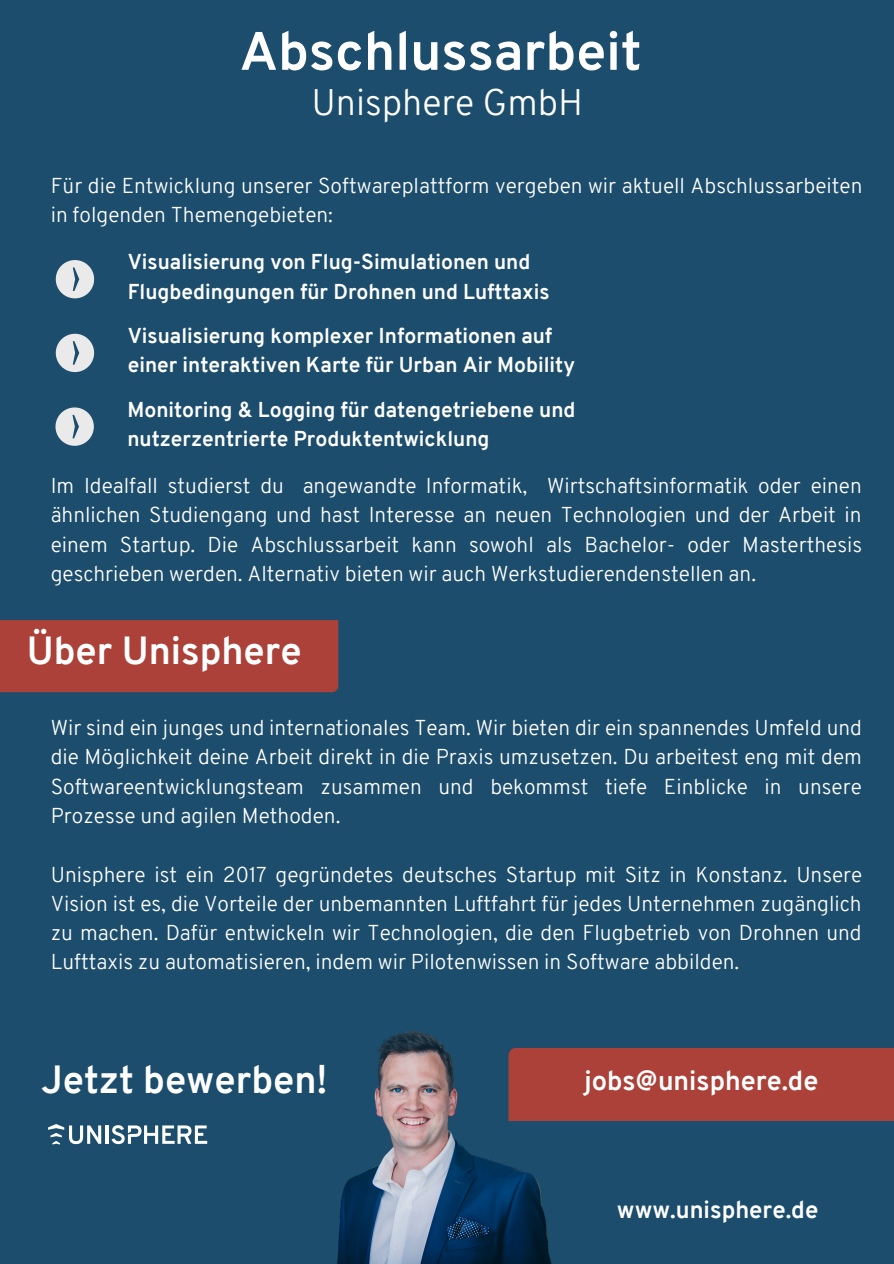
<style>
.page{position:relative;width:894px;height:1264px;background:#fff}
.page>*{position:absolute;margin:0;border:0;box-sizing:border-box;transform-origin:0 0}
.t1{font:700 54px "Overpass";color:#fff}
.t2{font:700 38.25px "Overpass";color:#fff}
.t3{font:300 36px "Overpass";color:#fff}
.t4{font:700 27px "Overpass";color:#fff}
.t5{font:700 24px "Overpass";color:#fff}
.t6{font:300 21px/29.2px "Overpass";color:#fff;text-align:justify}
.t7{font:700 21px/29.2px "Overpass";color:#fff}
</style>
<div class="page">
<div style="left:0;top:0;width:893px;height:1263px;background:#1c4d6c"></div>
<div style="left:569px;top:1048px;width:324px;height:71px;background:#ab4139"></div>
<div style="left:0;top:620px;width:338px;height:72px;background:#ab4139"></div>
<hr style="left:105px;top:1125px;width:3px;height:18px;background:#fff">
<svg style="left:111px;top:1125px;width:96px;height:19px"></svg>
<svg style="left:48px;top:1124px;width:53px;height:20px"></svg>
<img style="left:337px;top:1031px;width:232px;height:232px">
<svg style="left:55px;top:407px;width:39px;height:39px"></svg>
<svg style="left:56px;top:334px;width:38px;height:38px"></svg>
<svg style="left:56px;top:260px;width:38px;height:38px"></svg>
<p class="t1" style="left:239px;top:29px;width:403px">Abschlussarbeit</p>
<p class="t3" style="left:311px;top:88px;width:273px">Unisphere GmbH</p>
<p class="t6" style="left:51px;top:173px;width:813px">Für die Entwicklung unserer Softwareplattform vergeben wir aktuell Abschlussarbeiten in folgenden Themengebieten:</p>
<p class="t7" style="left:128px;top:249px;width:423px">Visualisierung von Flug-Simulationen und<br>Flugbedingungen für Drohnen und Lufttaxis</p>
<p class="t7" style="left:128px;top:323px;width:448px">Visualisierung komplexer Informationen auf einer interaktiven Karte für Urban Air Mobility</p>
<p class="t7" style="left:127px;top:397px;width:449px">Monitoring &amp; Logging für datengetriebene und nutzerzentrierte Produktentwicklung</p>
<p class="t6" style="left:51px;top:473px;width:812px">Im Idealfall studierst du angewandte Informatik, Wirtschaftsinformatik oder einen ähnlichen Studiengang und hast Interesse an neuen Technologien und der Arbeit in einem Startup. Die Abschlussarbeit kann sowohl als Bachelor- oder Masterthesis geschrieben werden. Alternativ bieten wir auch Werkstudierendenstellen an.</p>
<p class="t2" style="left:27px;top:635px;width:276px">Über Unisphere</p>
<p class="t6" style="left:51px;top:715px;width:812px">Wir sind ein junges und internationales Team. Wir bieten dir ein spannendes Umfeld und die Möglichkeit deine Arbeit direkt in die Praxis umzusetzen. Du arbeitest eng mit dem Softwareentwicklungsteam zusammen und bekommst tiefe Einblicke in unsere Prozesse und agilen Methoden.</p>
<p class="t6" style="left:51px;top:861px;width:812px">Unisphere ist ein 2017 gegründetes deutsches Startup mit Sitz in Konstanz. Unsere Vision ist es, die Vorteile der unbemannten Luftfahrt für jedes Unternehmen zugänglich zu machen. Dafür entwickeln wir Technologien, die den Flugbetrieb von Drohnen und Lufttaxis zu automatisieren, indem wir Pilotenwissen in Software abbilden.</p>
<p class="t2" style="left:41px;top:1064px;width:288px">Jetzt bewerben!</p>
<p class="t4" style="left:584px;top:1069px;width:235px">jobs@unisphere.de</p>
<p class="t5" style="left:616px;top:1200px;width:203px">www.unisphere.de</p>
</div>
